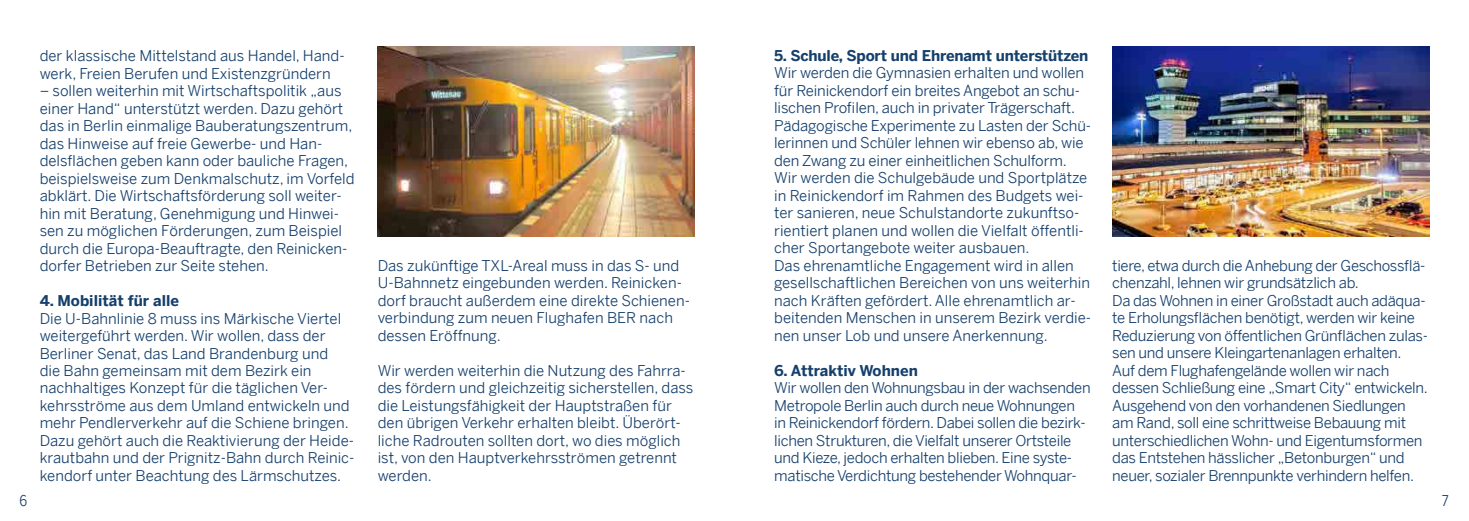
<style>
.page{position:relative;width:1469px;height:521px;background:#fff}
.page>*{position:absolute;margin:0;border:0;box-sizing:border-box;transform-origin:0 0}
.t1{font:14.88px/17.5px "Benton Sans";color:#16406c}
.t2{font:14.88px/17.5px "Benton Sans";letter-spacing:-.02em;color:#16406c}
.t3{font:700 14.88px "Benton Sans";letter-spacing:-.01em;color:#16406c}
.t4{font:14.88px "Benton Sans Cond";color:#16406c}
</style>
<div class="page">
<img style="left:378px;top:46px;width:316px;height:190px">
<img style="left:1112px;top:46px;width:317px;height:190px">
<p class="t1" style="left:40px;top:47px;width:306px">der klassische Mittelstand aus Handel, Hand&shy;werk, Freien Berufen und Existenzgründern</p>
<p class="t1" style="left:40px;top:82px;width:316px">– sollen weiterhin mit Wirtschaftspolitik „aus einer Hand“ unterstützt werden. Dazu gehört das in Berlin einmalige Bauberatungszentrum, das Hinweise auf freie Gewerbe- und Han&shy;delsflächen geben kann oder bauliche Fragen, beispielsweise zum Denkmalschutz, im Vorfeld abklärt. Die Wirtschaftsförderung soll weiter&shy;hin mit Beratung, Genehmigung und Hinwei&shy;sen zu möglichen Förderungen, zum Beispiel durch die Europa-Beauftragte, den Reinicken&shy;dorfer Betrieben zur Seite stehen.</p>
<p class="t3" style="left:40px;top:292px;width:141px">4. Mobilität für alle</p>
<p class="t1" style="left:40px;top:309px;width:316px">Die U-Bahnlinie 8 muss ins Märkische Viertel weitergeführt werden. Wir wollen, dass der Berliner Senat, das Land Brandenburg und<br>die Bahn gemeinsam mit dem Bezirk ein nachhaltiges Konzept für die täglichen Ver&shy;kehrsströme aus dem Umland entwickeln und mehr Pendlerverkehr auf die Schiene bringen.<br>Dazu gehört auch die Reaktivierung der Heide&shy;krautbahn und der Prignitz-Bahn durch Reinic&shy;kendorf unter Beachtung des Lärmschutzes.</p>
<p class="t1" style="left:378px;top:257px;width:314px">Das zukünftige TXL-Areal muss in das S- und U-Bahnnetz eingebunden werden. Reinicken&shy;dorf braucht außerdem eine direkte Schienen&shy;verbindung zum neuen Flughafen BER nach dessen Eröffnung.</p>
<p class="t1" style="left:378px;top:362px;width:317px">Wir werden weiterhin die Nutzung des Fahrra&shy;des fördern und gleichzeitig sicherstellen, dass die Leistungsfähigkeit der Hauptstraßen für den übrigen Verkehr erhalten bleibt. Überört&shy;liche Radrouten sollten dort, wo dies möglich ist, von den Hauptverkehrsströmen getrennt werden.</p>
<p class="t3" style="left:774px;top:47px;width:316px">5. Schule, Sport und Ehrenamt unterstützen</p>
<p class="t1" style="left:774px;top:64px;width:318px">Wir werden die Gymnasien erhalten und wollen für Reinickendorf ein breites Angebot an schu&shy;lischen Profilen, auch in privater Trägerschaft.<br>Pädagogische Experimente zu Lasten der Schü&shy;lerinnen und Schüler lehnen wir ebenso ab, wie den Zwang zu einer einheitlichen Schulform.<br>Wir werden die Schulgebäude und Sportplätze in Reinickendorf im Rahmen des Budgets wei&shy;ter sanieren, neue Schulstandorte zukunftso&shy;rientiert planen und wollen die Vielfalt öffentli&shy;cher Sportangebote weiter ausbauen.<br>Das ehrenamtliche Engagement wird in allen gesellschaftlichen Bereichen von uns weiterhin nach Kräften gefördert. Alle ehrenamtlich ar&shy;beitenden Menschen in unserem Bezirk verdie&shy;nen unser Lob und unsere Anerkennung.</p>
<p class="t3" style="left:774px;top:361px;width:145px">6. Attraktiv Wohnen</p>
<p class="t2" style="left:774px;top:379px;width:318px">Wir wollen den Wohnungsbau in der wachsenden Metropole Berlin auch durch neue Wohnungen in Reinickendorf fördern. Dabei sollen die bezirk&shy;lichen Strukturen, die Vielfalt unserer Ortsteile und Kieze, jedoch erhalten blieben. Eine syste&shy;matische Verdichtung bestehender Wohnquar-</p>
<p class="t2" style="left:1112px;top:256px;width:317px">tiere, etwa durch die Anhebung der Geschossflä&shy;chenzahl, lehnen wir grundsätzlich ab.<br>Da das Wohnen in einer Großstadt auch adäqua&shy;te Erholungsflächen benötigt, werden wir keine Reduzierung von öffentlichen Grünflächen zulas&shy;sen und unsere Kleingartenanlagen erhalten.<br>Auf dem Flughafengelände wollen wir nach dessen Schließung eine „Smart City“ entwickeln.<br>Ausgehend von den vorhandenen Siedlungen am Rand, soll eine schrittweise Bebauung mit unterschiedlichen Wohn- und Eigentumsformen das Entstehen hässlicher „Betonburgen“ und neuer, sozialer Brennpunkte verhindern helfen.</p>
<p class="t4" style="left:20px;top:492px;width:9px">6</p>
<p class="t4" style="left:1441px;top:492px;width:8px">7</p>
</div>
